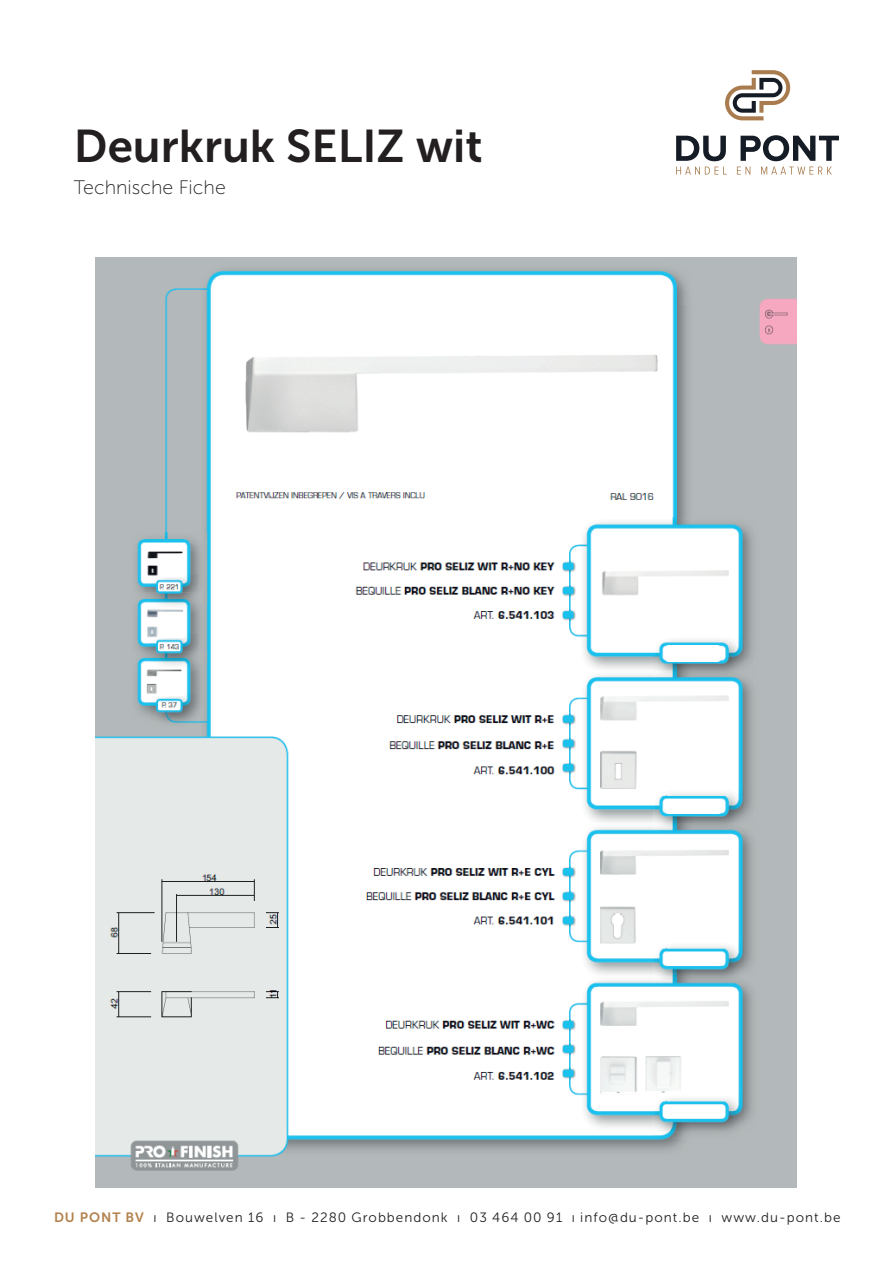
<style>
.page{position:relative;width:893px;height:1263px;background:#fff}
.page>*{position:absolute;margin:0;border:0;box-sizing:border-box;transform-origin:0 0}
.t1{font:48.15px "Bauhaus 93";color:#231f20}
.t2{font:45.75px "Museo Sans 700";color:#231f20}
.t3{font:19.5px "Museo Sans 100";color:#231f20}
.t4{font:13.5px "Museo Sans 300";letter-spacing:.075em;color:#231f20}
.s1{font-family:"Museo Sans 700";color:#b3814b}
</style>
<div class="page">
<svg style="left:676px;top:136px;width:50px;height:25px"></svg>
<svg style="left:741px;top:135px;width:98px;height:26px"></svg>
<svg style="left:725px;top:70px;width:65px;height:50px"></svg>
<svg style="left:676px;top:167px;width:51px;height:8px"></svg>
<svg style="left:737px;top:167px;width:13px;height:8px"></svg>
<svg style="left:761px;top:167px;width:71px;height:8px"></svg>
<img style="left:96px;top:258px;width:700px;height:930px">
<img style="left:665px;top:645px;width:55px;height:16px">
<img style="left:665px;top:799px;width:56px;height:14px">
<img style="left:663px;top:1105px;width:61px;height:13px">
<img style="left:666px;top:952px;width:56px;height:13px">
<p class="t2" style="left:74px;top:120px;width:410px">Deurkruk SELIZ wit</p>
<p class="t3" style="left:74px;top:177px;width:153px">Technische Fiche</p>
<p class="t1" style="left:99px;top:146px;width:276px">BOUWBESLAG</p>
<p class="t4" style="left:54px;top:1210px;width:788px"><span class="s1">DU PONT BV</span> ı Bouwelven 16 ı B - 2280 Grobbendonk ı 03 464 00 91 ı info@du-pont.be ı www.du-pont.be</p>
</div>
